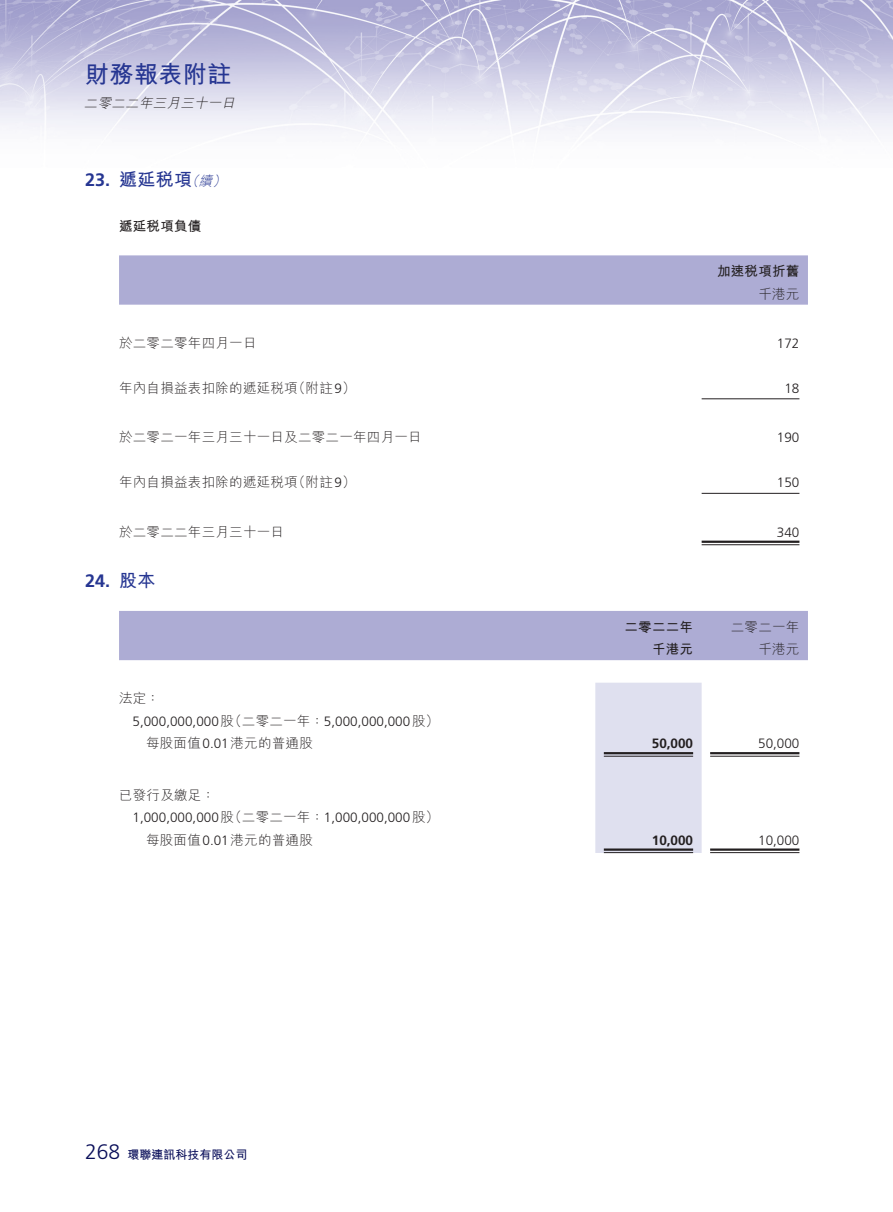
<style>
.page{position:relative;width:893px;height:1212px;background:#fff}
.page>*{position:absolute;margin:0;border:0;box-sizing:border-box;transform-origin:0 0}
.t1{font:700 24px "M Hei HK";letter-spacing:.02em;color:#263692}
._01_H1{font:700 18px "M Hei HK";color:#263692}
._01_H1-2{font:700 18px "Frutiger LT Std";color:#263692}
._50_Table_txt{font:300 13.5px "M Hei HK";letter-spacing:.02em;color:#231f20}
._50_Table_txt-2{font:300 13.5px "Frutiger LT Std";color:#231f20}
._50_Table_txt-3{font:700 13.5px "M Hei HK";letter-spacing:.02em;color:#231f20}
._50_Table_txt-4{font:700 13.5px "Frutiger LT Std";color:#231f20}
.t2{font:italic 300 13.5px "M Hei HK";color:#231f20}
._02_H2{font:700 13.5px "M Hei HK";letter-spacing:.02em;color:#231f20}
.t3{font:700 12px "M Hei HK";color:#090e59}
.s1{font-family:"Frutiger LT Std"}
.s2{font-weight:300;font-style:italic;font-size:13.5px}
.s3{font-family:"M Hei HK"}
.s4{font-family:"Frutiger LT Std";font-weight:300;font-size:21px}
</style>
<div class="page">
<img style="left:0;top:0;width:893px;height:854px">
<div style="left:119px;top:255px;width:689px;height:50px;background:#adacd4"></div>
<hr style="left:702px;top:398px;width:97px;height:1px;background:#231f20">
<hr style="left:702px;top:493px;width:97px;height:1px;background:#231f20">
<hr style="left:702px;top:541px;width:97px;height:2px;background:#231f20">
<hr style="left:702px;top:544px;width:97px;height:1px;background:#231f20">
<div style="left:119px;top:611px;width:689px;height:49px;background:#adacd4"></div>
<div style="left:595px;top:683px;width:107px;height:170px;background:#dfe0ef"></div>
<hr style="left:604px;top:752px;width:89px;height:2px;background:#231f20">
<hr style="left:604px;top:756px;width:89px;height:1px;background:#231f20">
<hr style="left:710px;top:752px;width:89px;height:2px;background:#231f20">
<hr style="left:710px;top:756px;width:89px;height:1px;background:#231f20">
<hr style="left:604px;top:848px;width:89px;height:3px;background:#231f20">
<hr style="left:604px;top:852px;width:89px;height:1px;background:#231f20">
<hr style="left:710px;top:848px;width:89px;height:3px;background:#231f20">
<hr style="left:710px;top:852px;width:89px;height:1px;background:#231f20">
<h1 class="t1" style="left:85px;top:57px;width:148px">財務報表附註</h1>
<p class="t2" style="left:84px;top:96px;width:156px">二零二二年三月三十一日</p>
<p class="_01_H1" style="left:85px;top:166px;width:145px"><span class="s1">23.</span> 遞延稅項<span class="s2">（續）</span></p>
<p class="_02_H2" style="left:119px;top:216px;width:84px">遞延稅項負債</p>
<p class="_50_Table_txt-3" style="left:717px;top:261px;width:84px">加速稅項折舊</p>
<p class="_50_Table_txt" style="left:758px;top:287px;width:43px">千港元</p>
<p class="_50_Table_txt" style="left:119px;top:336px;width:139px">於二零二零年四月一日</p>
<p class="_50_Table_txt-2" style="left:777px;top:336px;width:24px">172</p>
<p class="_50_Table_txt" style="left:119px;top:381px;width:238px">年內自損益表扣除的遞延稅項（附註<span class="s1">9</span>）</p>
<p class="_50_Table_txt-2" style="left:784px;top:381px;width:17px">18</p>
<p class="_50_Table_txt" style="left:119px;top:431px;width:304px">於二零二一年三月三十一日及二零二一年四月一日</p>
<p class="_50_Table_txt-2" style="left:777px;top:430px;width:24px">190</p>
<p class="_50_Table_txt" style="left:119px;top:476px;width:238px">年內自損益表扣除的遞延稅項（附註<span class="s1">9</span>）</p>
<p class="_50_Table_txt-2" style="left:777px;top:475px;width:24px">150</p>
<p class="_50_Table_txt" style="left:119px;top:525px;width:166px">於二零二二年三月三十一日</p>
<p class="_50_Table_txt-2" style="left:777px;top:525px;width:24px">340</p>
<p class="_01_H1-2" style="left:85px;top:570px;width:72px">24. <span class="s3">股本</span></p>
<p class="_50_Table_txt-3" style="left:624px;top:617px;width:70px">二零二二年</p>
<p class="_50_Table_txt" style="left:731px;top:620px;width:70px">二零二一年</p>
<p class="_50_Table_txt-3" style="left:652px;top:639px;width:43px">千港元</p>
<p class="_50_Table_txt" style="left:758px;top:642px;width:43px">千港元</p>
<p class="_50_Table_txt" style="left:119px;top:691px;width:42px">法定：</p>
<p class="_50_Table_txt-2" style="left:133px;top:714px;width:308px">5,000,000,000<span class="s3">股（二零二一年：</span>5,000,000,000<span class="s3">股）</span></p>
<p class="_50_Table_txt" style="left:146px;top:736px;width:168px">每股面值<span class="s1">0.01</span>港元的普通股</p>
<p class="_50_Table_txt-4" style="left:652px;top:736px;width:43px">50,000</p>
<p class="_50_Table_txt-2" style="left:758px;top:736px;width:43px">50,000</p>
<p class="_50_Table_txt" style="left:119px;top:788px;width:97px">已發行及繳足：</p>
<p class="_50_Table_txt-2" style="left:133px;top:810px;width:308px">1,000,000,000<span class="s3">股（二零二一年：</span>1,000,000,000<span class="s3">股）</span></p>
<p class="_50_Table_txt" style="left:146px;top:833px;width:168px">每股面值<span class="s1">0.01</span>港元的普通股</p>
<p class="_50_Table_txt-4" style="left:652px;top:832px;width:43px">10,000</p>
<p class="_50_Table_txt-2" style="left:758px;top:832px;width:43px">10,000</p>
<p class="t3" style="left:85px;top:1145px;width:164px"><span class="s4">268</span> 環聯連訊科技有限公司</p>
</div>
